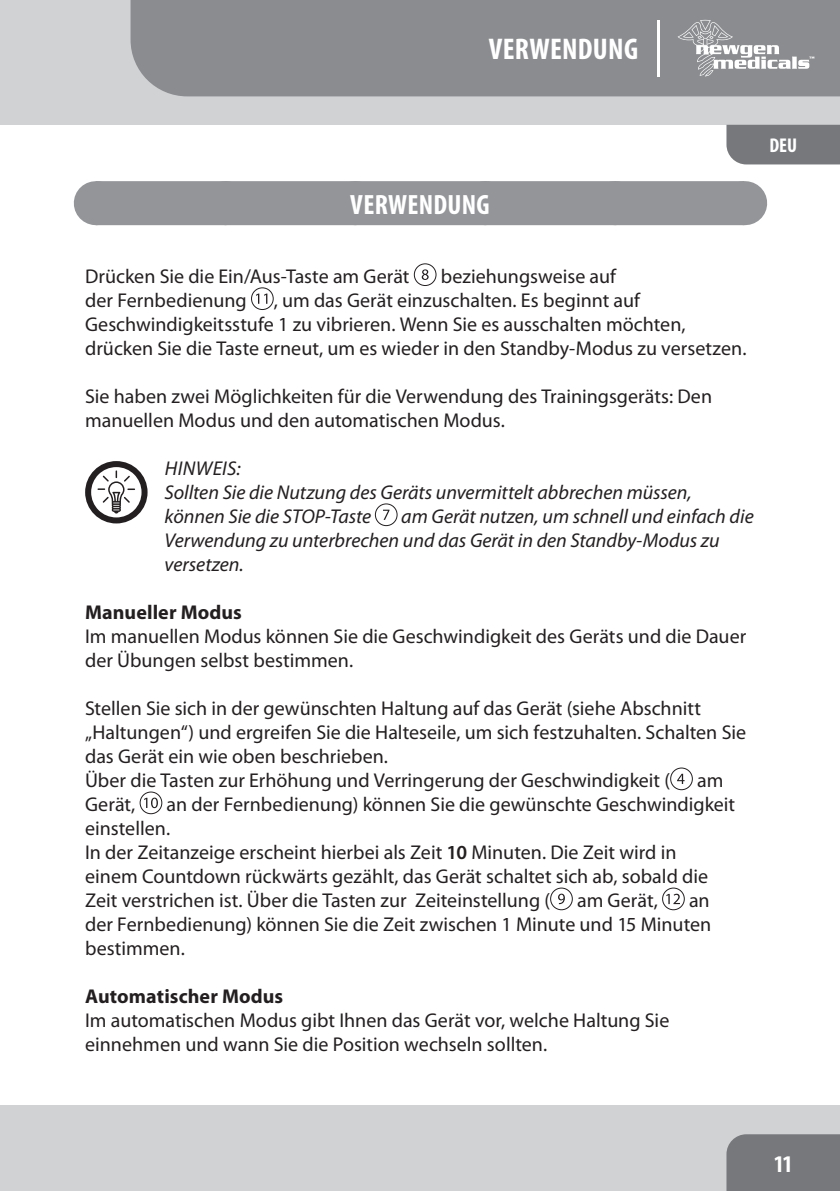
<style>
.page{position:relative;width:840px;height:1191px;background:#fff}
.page>*{position:absolute;margin:0;border:0;box-sizing:border-box;transform-origin:0 0}
.t1{font:700 condensed 30px "Myriad Pro";letter-spacing:.01em;color:#fff}
.t2{font:700 condensed 28px "Myriad Pro";letter-spacing:.01em;color:#fff}
.t3{font:700 condensed 24px "Myriad Pro";color:#fff}
.t4{font:20px/24px "Myriad Pro";color:#231f20}
.t5{font:italic 20px/24px "Myriad Pro";color:#231f20}
.t6{font:700 20px "Myriad Pro";letter-spacing:.005em;color:#231f20}
.t7{font:700 condensed 20px "Myriad Pro";color:#fff}
.s1{font-weight:600}
</style>
<div class="page">
<div style="left:0;top:1106px;width:839px;height:85px;background:#d1d2d4"></div>
<div style="left:0;top:0;width:839px;height:125px;background:#d1d2d4"></div>
<div style="left:130px;top:0;width:709px;height:96px;background:#8a8c8f"></div>
<div style="left:726px;top:1134px;width:113px;height:57px;background:#76787b"></div>
<div style="left:726px;top:125px;width:113px;height:39px;background:#76787b"></div>
<svg style="left:677px;top:20px;width:137px;height:57px;background:#a0a2a4"></svg>
<hr style="left:656px;top:20px;width:3px;height:57px;background:#fff">
<div style="left:96px;top:181px;width:647px;height:44px;background:#939598"></div>
<svg style="left:230px;top:181px;width:449px;height:1px"></svg>
<hr style="left:743px;top:181px;width:1px;height:44px;background:#939598">
<div style="left:413px;top:263px;width:23px;height:23px;border:1px solid #231f20;border-radius:50%"></div>
<svg style="left:421px;top:269px;width:7px;height:11px"></svg>
<svg style="left:251px;top:288px;width:22px;height:21px"></svg>
<div style="left:251px;top:287px;width:22px;height:23px;border:1px solid #231f20;border-radius:50%"></div>
<svg style="left:256px;top:293px;width:11px;height:11px"></svg>
<svg style="left:85px;top:461px;width:62px;height:62px"></svg>
<div style="left:374px;top:503px;width:23px;height:23px;border:1px solid #231f20;border-radius:50%"></div>
<svg style="left:383px;top:509px;width:6px;height:11px"></svg>
<div style="left:669px;top:767px;width:23px;height:23px;border:1px solid #231f20;border-radius:50%"></div>
<svg style="left:677px;top:773px;width:7px;height:11px"></svg>
<svg style="left:140px;top:792px;width:22px;height:21px"></svg>
<div style="left:139px;top:791px;width:23px;height:23px;border:1px solid #231f20;border-radius:50%"></div>
<svg style="left:144px;top:797px;width:14px;height:11px"></svg>
<div style="left:550px;top:887px;width:22px;height:23px;border:1px solid #231f20;border-radius:50%"></div>
<svg style="left:558px;top:893px;width:6px;height:11px"></svg>
<svg style="left:662px;top:888px;width:22px;height:21px"></svg>
<div style="left:661px;top:887px;width:23px;height:23px;border:1px solid #231f20;border-radius:50%"></div>
<svg style="left:666px;top:893px;width:13px;height:11px"></svg>
<h1 class="t1" style="left:488px;top:31px;width:151px">VERWENDUNG</h1>
<h2 class="t2" style="left:350px;top:187px;width:141px">VERWENDUNG</h2>
<p class="t7" style="left:769px;top:133px;width:29px">DEU</p>
<p class="t4" style="left:85px;top:264px;width:326px">Drücken Sie die Ein/Aus-Taste am Gerät</p>
<p class="t4" style="left:440px;top:264px;width:177px">beziehungsweise auf</p>
<p class="t4" style="left:85px;top:288px;width:163px">der Fernbedienung</p>
<p class="t4" style="left:85px;top:288px;width:662px;text-indent:188px">, um das Gerät einzuschalten. Es beginnt auf<br>Geschwindigkeitsstufe 1 zu vibrieren. Wenn Sie es ausschalten möchten, drücken Sie die Taste erneut, um es wieder in den Standby-Modus zu versetzen.</p>
<p class="t4" style="left:85px;top:384px;width:628px">Sie haben zwei Möglichkeiten für die Verwendung des Trainingsgeräts: Den manuellen Modus und den automatischen Modus.</p>
<p class="t5" style="left:164px;top:456px;width:528px">HINWEIS:<br>Sollten Sie die Nutzung des Geräts unvermittelt abbrechen müssen, können Sie die STOP-Taste</p>
<p class="t5" style="left:164px;top:504px;width:590px;text-indent:236px">am Gerät nutzen, um schnell und einfach die<br>Verwendung zu unterbrechen und das Gerät in den Standby-Modus zu versetzen.</p>
<p class="t6" style="left:85px;top:599px;width:158px">Manueller Modus</p>
<p class="t4" style="left:85px;top:624px;width:662px">Im manuellen Modus können Sie die Geschwindigkeit des Geräts und die Dauer der Übungen selbst bestimmen.</p>
<p class="t4" style="left:85px;top:696px;width:662px">Stellen Sie sich in der gewünschten Haltung auf das Gerät (siehe Abschnitt „Haltungen“) und ergreifen Sie die Halteseile, um sich festzuhalten. Schalten Sie das Gerät ein wie oben beschrieben.<br>Über die Tasten zur Erhöhung und Verringerung der Geschwindigkeit (</p>
<p class="t4" style="left:696px;top:768px;width:28px">am</p>
<p class="t4" style="left:85px;top:792px;width:651px;text-indent:81px">an der Fernbedienung) können Sie die gewünschte Geschwindigkeit einstellen.<br>In der Zeitanzeige erscheint hierbei als Zeit <span class="s1">10</span> Minuten. Die Zeit wird in<br>einem Countdown rückwärts gezählt, das Gerät schaltet sich ab, sobald die Zeit verstrichen ist. Über die Tasten zur Zeiteinstellung (</p>
<p class="t4" style="left:85px;top:792px;width:52px">Gerät,</p>
<p class="t4" style="left:576px;top:888px;width:82px">am Gerät,</p>
<p class="t4" style="left:85px;top:888px;width:627px;text-align:justify;text-indent:603px">an der Fernbedienung) können Sie die Zeit zwischen 1 Minute und 15 Minuten bestimmen.</p>
<p class="t6" style="left:85px;top:983px;width:199px">Automatischer Modus</p>
<p class="t4" style="left:85px;top:1008px;width:585px">Im automatischen Modus gibt Ihnen das Gerät vor, welche Haltung Sie einnehmen und wann Sie die Position wechseln sollten.</p>
<p class="t3" style="left:773px;top:1148px;width:21px">11</p>
</div>
